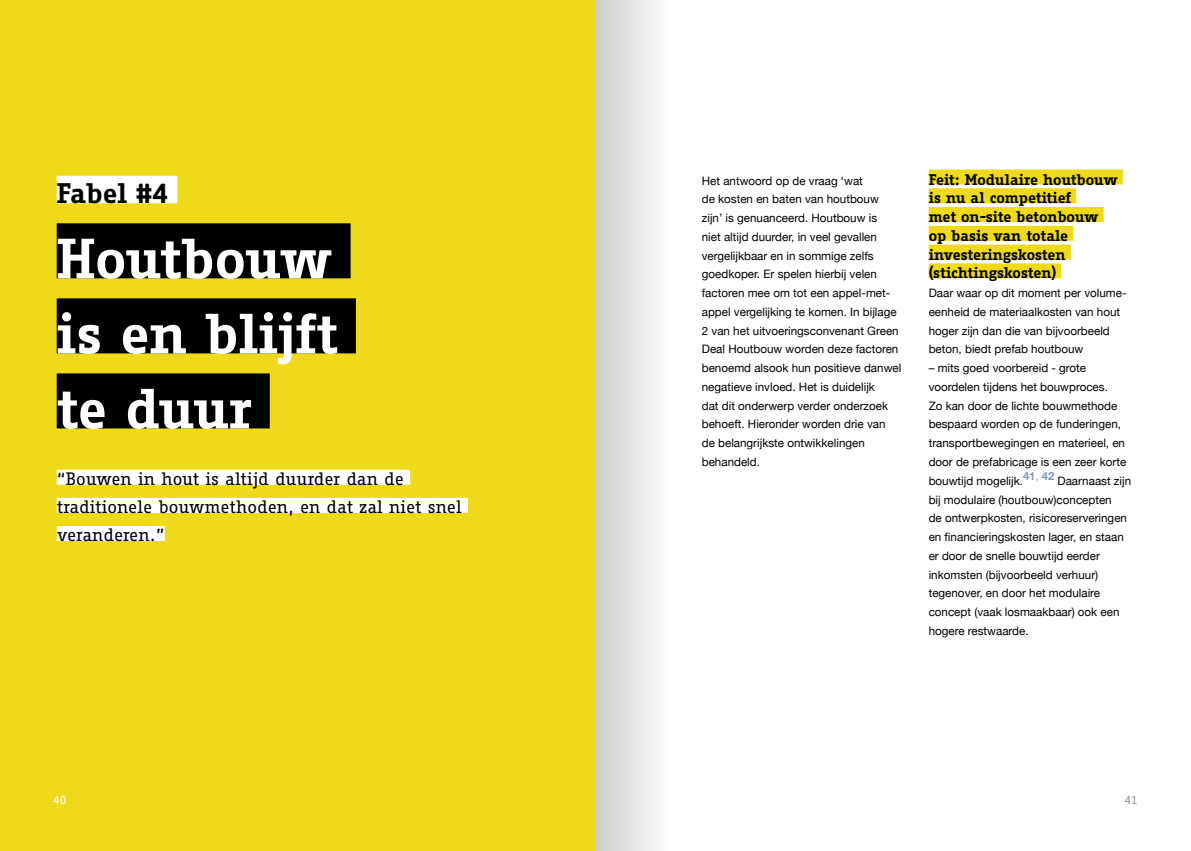
<style>
.page{position:relative;width:1191px;height:851px;background:#fff}
.page>*{position:absolute;margin:0;border:0;box-sizing:border-box;transform-origin:0 0}
.KOP_FABEL{font:700 55px/75px "Fago Office Serif";letter-spacing:-.01em;color:#fff;text-align:justify}
.BOVENKOP_FABEL{font:700 27.5px "Fago Office Serif";letter-spacing:-.015em;color:#000}
.ALINEA_FABEL{font:17.5px/28.1px "Fago Office Serif";letter-spacing:-.005em;color:#000}
.ALINEA_TITEL{font:700 15px/18.8px "Fago Office Serif";letter-spacing:-.01em;color:#000}
.BROODTEKST{font:11.62px/18.8px "Helvetica Neue";color:#000}
.t1{font:11.62px "Fago Office Serif";color:#fff}
.t2{font:11.62px "Fago Office Serif";color:#939393}
</style>
<div class="page">
<div style="left:0;top:0;width:595px;height:850px;background:#eeda1b"></div>
<div style="left:928px;top:169px;width:194px;height:15px;background:#eeda1b"></div>
<div style="left:928px;top:188px;width:148px;height:15px;background:#eeda1b"></div>
<div style="left:928px;top:207px;width:175px;height:15px;background:#eeda1b"></div>
<div style="left:928px;top:226px;width:145px;height:15px;background:#eeda1b"></div>
<div style="left:928px;top:244px;width:142px;height:15px;background:#eeda1b"></div>
<div style="left:928px;top:263px;width:133px;height:15px;background:#eeda1b"></div>
<div style="left:57px;top:176px;width:120px;height:27px;background:#fff"></div>
<div style="left:57px;top:223px;width:294px;height:55px;background:#000"></div>
<div style="left:57px;top:298px;width:299px;height:55px;background:#000"></div>
<div style="left:57px;top:373px;width:213px;height:55px;background:#000"></div>
<div style="left:57px;top:469px;width:353px;height:15px;background:#fff"></div>
<div style="left:57px;top:498px;width:411px;height:15px;background:#fff"></div>
<div style="left:57px;top:526px;width:108px;height:15px;background:#fff"></div>
<div style="left:596px;top:0;width:75px;height:850px;background:linear-gradient(to right,#cdcdcd,#fefefe)"></div>
<p class="BOVENKOP_FABEL" style="left:57px;top:178px;width:113px">Fabel #4</p>
<p class="KOP_FABEL" style="left:57px;top:221px;width:283px">Houtbouw is en blijft te duur</p>
<p class="ALINEA_FABEL" style="left:57px;top:464px;width:407px">“Bouwen in hout is altijd duurder dan de traditionele bouwmethoden, en dat zal niet snel veranderen.”</p>
<p class="BROODTEKST" style="left:702px;top:172px;width:201px">Het antwoord op de vraag ‘wat<br>de kosten en baten van houtbouw zijn’ is genuanceerd. Houtbouw is<br>niet altijd duurder, in veel gevallen vergelijkbaar en in sommige zelfs goedkoper. Er spelen hierbij velen factoren mee om tot een appel-met&shy;appel vergelijking te komen. In bijlage 2 van het uitvoeringsconvenant Green Deal Houtbouw worden deze factoren benoemd alsook hun positieve danwel negatieve invloed. Het is duidelijk<br>dat dit onderwerp verder onderzoek behoeft. Hieronder worden drie van de belangrijkste ontwikkelingen behandeld.</p>
<p class="ALINEA_TITEL" style="left:928px;top:170px;width:191px">Feit: Modulaire houtbouw is nu al competitief<br>met on-site betonbouw op basis van totale investeringskosten (stichtingskosten)</p>
<p class="BROODTEKST" style="left:928px;top:284px;width:199px">Daar waar op dit moment per volume&shy;eenheid de materiaalkosten van hout hoger zijn dan die van bijvoorbeeld beton, biedt prefab houtbouw</p>
<p class="BROODTEKST" style="left:928px;top:359px;width:204px">– mits goed voorbereid - grote voordelen tijdens het bouwproces.<br>Zo kan door de lichte bouwmethode bespaard worden op de funderingen, transportbewegingen en materieel, en door de prefabricage is een zeer korte bouwtijd mogelijk.<sup>41</sup><sup>,</sup> <sup>42</sup> Daarnaast zijn bij modulaire (houtbouw)concepten<br>de ontwerpkosten, risicoreserveringen en financieringskosten lager, en staan er door de snelle bouwtijd eerder inkomsten (bijvoorbeeld verhuur) tegenover, en door het modulaire concept (vaak losmaakbaar) ook een hogere restwaarde.</p>
<p class="t1" style="left:53px;top:793px;width:15px">40</p>
<p class="t2" style="left:1124px;top:793px;width:15px">41</p>
</div>
